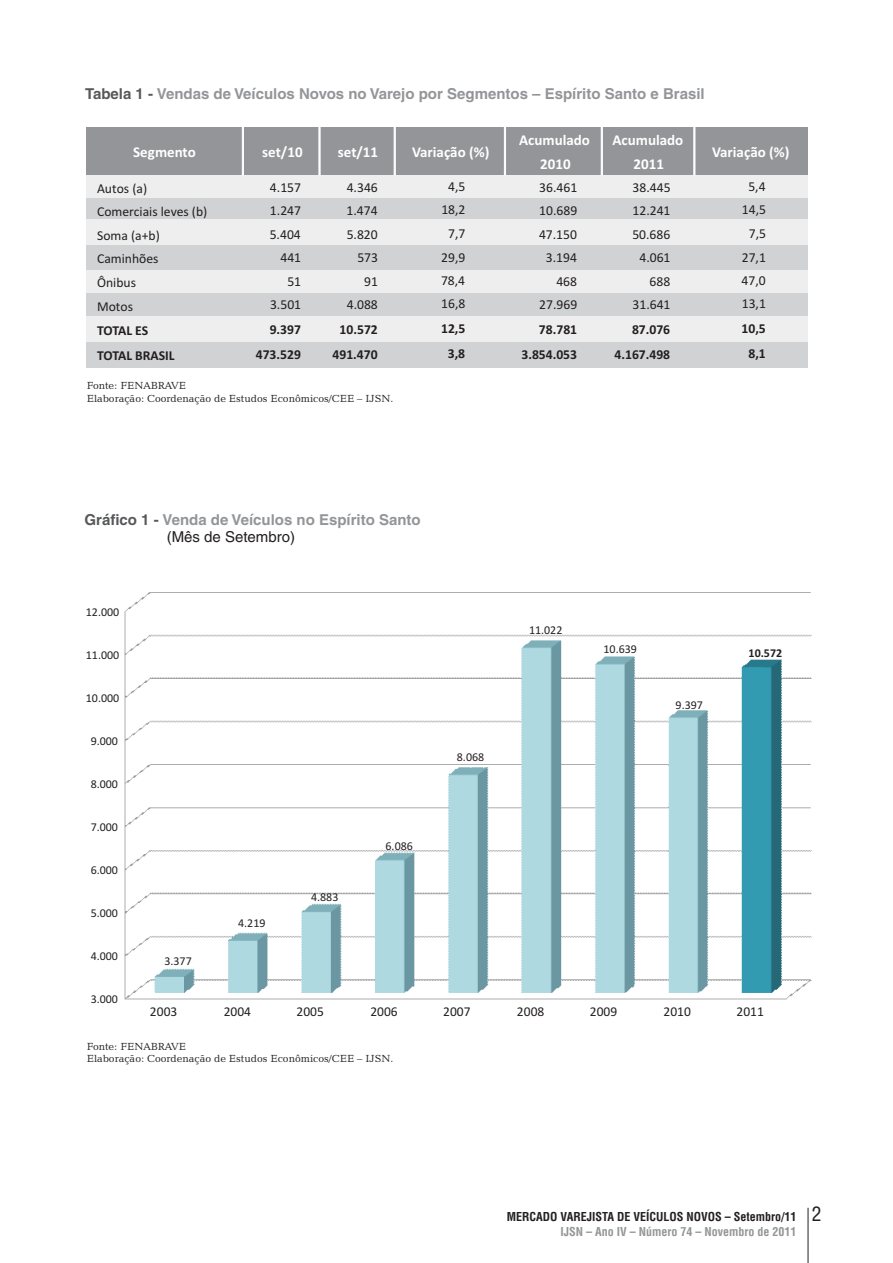
<style>
.page{position:relative;width:893px;height:1263px;background:#fff}
.page>*{position:absolute;margin:0;border:0;box-sizing:border-box;transform-origin:0 0}
.t1{font:condensed 19.5px "Helvetica LT";color:#231f20}
.t2{font:700 15px/17.4px "Helvetica LT";color:#939598}
.t3{font:700 15px/23.5px "Calibri";color:#fff;text-align:center}
.t4{font:13.65px/23.5px "Calibri";color:#231f20;text-align:right}
.t5{font:700 13.65px/25.8px "Calibri";color:#231f20;text-align:right}
.t6{font:13.5px "Calibri";color:#231f20}
.t7{font:12px "Calibri";color:#231f20}
.t8{font:700 condensed 12px "Helvetica LT";color:#231f20}
.t9{font:700 condensed 12px "Helvetica LT";color:#939598}
.t10{font:700 12px "Calibri";color:#231f20}
.t11{font:10.5px/12.6px "Candida BT";color:#231f20}
.s1{color:#57585a}
.s2{font-weight:400;color:#231f20}
</style>
<div class="page">
<hr style="left:808px;top:1208px;width:1px;height:55px;background:#231f20">
<div style="left:86px;top:128px;width:722px;height:47px;background:#939598"></div>
<div style="left:86px;top:175px;width:722px;height:23px;background:#eeeeef"></div>
<div style="left:86px;top:198px;width:722px;height:21px;background:#d1d2d4"></div>
<div style="left:86px;top:219px;width:722px;height:26px;background:#eeeeef"></div>
<div style="left:86px;top:245px;width:722px;height:25px;background:#d1d2d4"></div>
<div style="left:86px;top:270px;width:722px;height:23px;background:#eeeeef"></div>
<div style="left:86px;top:293px;width:722px;height:23px;background:#d1d2d4"></div>
<div style="left:86px;top:316px;width:722px;height:26px;background:#eeeeef"></div>
<div style="left:86px;top:342px;width:722px;height:26px;background:#d1d2d4"></div>
<svg style="left:601px;top:128px;width:2px;height:47px"></svg>
<svg style="left:693px;top:127px;width:2px;height:48px"></svg>
<svg style="left:504px;top:128px;width:2px;height:47px"></svg>
<svg style="left:394px;top:127px;width:2px;height:48px"></svg>
<svg style="left:319px;top:128px;width:1px;height:47px"></svg>
<svg style="left:242px;top:128px;width:2px;height:47px"></svg>
<img style="left:124px;top:592px;width:688px;height:408px">
<p class="t2" style="left:85px;top:87px;width:621px"><span class="s1">Tabela 1 -</span> Vendas de Veículos Novos no Varejo por Segmentos – Espírito Santo e Brasil</p>
<p class="t3" style="left:133px;top:142px;width:64px">Segmento</p>
<p class="t3" style="left:262px;top:142px;width:42px">set/10</p>
<p class="t3" style="left:338px;top:142px;width:42px">set/11</p>
<p class="t3" style="left:412px;top:142px;width:79px">Variação (%)</p>
<p class="t3" style="left:519px;top:130px;width:72px">Acumulado<br>2010</p>
<p class="t3" style="left:612px;top:130px;width:72px">Acumulado<br>2011</p>
<p class="t3" style="left:712px;top:142px;width:79px">Variação (%)</p>
<p class="t4" style="left:97px;top:177px;width:112px;text-align:left">Autos (a)<br>Comerciais leves (b)<br>Soma (a+b)<br>Caminhões<br>Ônibus<br>Motos</p>
<p class="t5" style="left:97px;top:320px;width:79px;line-height:24.8px;text-align:left">TOTAL ES<br>TOTAL BRASIL</p>
<p class="t4" style="left:441px;top:175px;width:26px;text-align:center">4,5<br>18,2<br>7,7<br>29,9<br>78,4<br>16,8</p>
<p class="t5" style="left:441px;top:316px;width:26px;text-align:center">12,5<br>3,8</p>
<p class="t4" style="left:741px;top:175px;width:26px;text-align:center">5,4<br>14,5<br>7,5<br>27,1<br>47,0<br>13,1</p>
<p class="t5" style="left:741px;top:316px;width:26px;text-align:center">10,5<br>8,1</p>
<p class="t4" style="left:347px;top:176px;width:33px">4.346<br>1.474<br>5.820<br>573<br>91<br>4.088</p>
<p class="t5" style="left:333px;top:317px;width:47px;text-align:center">10.572<br>491.470</p>
<p class="t4" style="left:539px;top:176px;width:40px">36.461<br>10.689<br>47.150<br>3.194<br>468<br>27.969</p>
<p class="t5" style="left:521px;top:317px;width:57px">78.781<br>3.854.053</p>
<p class="t4" style="left:632px;top:176px;width:40px">38.445<br>12.241<br>50.686<br>4.061<br>688<br>31.641</p>
<p class="t5" style="left:614px;top:317px;width:57px">87.076<br>4.167.498</p>
<p class="t4" style="left:270px;top:176px;width:33px">4.157<br>1.247<br>5.404<br>441<br>51<br>3.501</p>
<p class="t5" style="left:256px;top:317px;width:47px">9.397<br>473.529</p>
<p class="t11" style="left:87px;top:380px;width:308px">Fonte: FENABRAVE<br>Elaboração: Coordenação de Estudos Econômicos/CEE – IJSN.</p>
<p class="t2" style="left:167px;top:512px;width:256px;text-indent:-82px"><span class="s1">Gráfico 1 -</span> Venda de Veículos no Espírito Santo <span class="s2">(Mês de Setembro)</span></p>
<p class="t7" style="left:86px;top:607px;width:35px">12.000</p>
<p class="t7" style="left:86px;top:650px;width:35px">11.000</p>
<p class="t7" style="left:86px;top:693px;width:35px">10.000</p>
<p class="t7" style="left:91px;top:736px;width:29px">9.000</p>
<p class="t7" style="left:91px;top:779px;width:29px">8.000</p>
<p class="t7" style="left:91px;top:822px;width:29px">7.000</p>
<p class="t7" style="left:91px;top:865px;width:29px">6.000</p>
<p class="t7" style="left:91px;top:908px;width:29px">5.000</p>
<p class="t7" style="left:91px;top:951px;width:29px">4.000</p>
<p class="t7" style="left:91px;top:994px;width:29px">3.000</p>
<p class="t7" style="left:164px;top:956px;width:29px">3.377</p>
<p class="t7" style="left:238px;top:918px;width:29px">4.219</p>
<p class="t7" style="left:311px;top:892px;width:29px">4.883</p>
<p class="t7" style="left:386px;top:841px;width:29px">6.086</p>
<p class="t7" style="left:457px;top:752px;width:29px">8.068</p>
<p class="t7" style="left:529px;top:625px;width:35px">11.022</p>
<p class="t7" style="left:603px;top:643px;width:35px">10.639</p>
<p class="t7" style="left:676px;top:700px;width:29px">9.397</p>
<p class="t10" style="left:749px;top:647px;width:35px">10.572</p>
<p class="t6" style="left:150px;top:1006px;width:29px">2003</p>
<p class="t6" style="left:224px;top:1006px;width:29px">2004</p>
<p class="t6" style="left:297px;top:1006px;width:29px">2005</p>
<p class="t6" style="left:370px;top:1006px;width:29px">2006</p>
<p class="t6" style="left:443px;top:1006px;width:29px">2007</p>
<p class="t6" style="left:517px;top:1006px;width:29px">2008</p>
<p class="t6" style="left:590px;top:1006px;width:29px">2009</p>
<p class="t6" style="left:664px;top:1006px;width:29px">2010</p>
<p class="t6" style="left:736px;top:1006px;width:29px">2011</p>
<p class="t11" style="left:87px;top:1041px;width:308px">Fonte: FENABRAVE<br>Elaboração: Coordenação de Estudos Econômicos/CEE – IJSN.</p>
<p class="t8" style="left:507px;top:1211px;width:291px">MERCADO VAREJISTA DE VEÍCULOS NOVOS – Setembro/11</p>
<p class="t9" style="left:560px;top:1227px;width:238px">IJSN – Ano IV – Número 74 – Novembro de 2011</p>
<h1 class="t1" style="left:812px;top:1206px;width:11px">2</h1>
</div>
